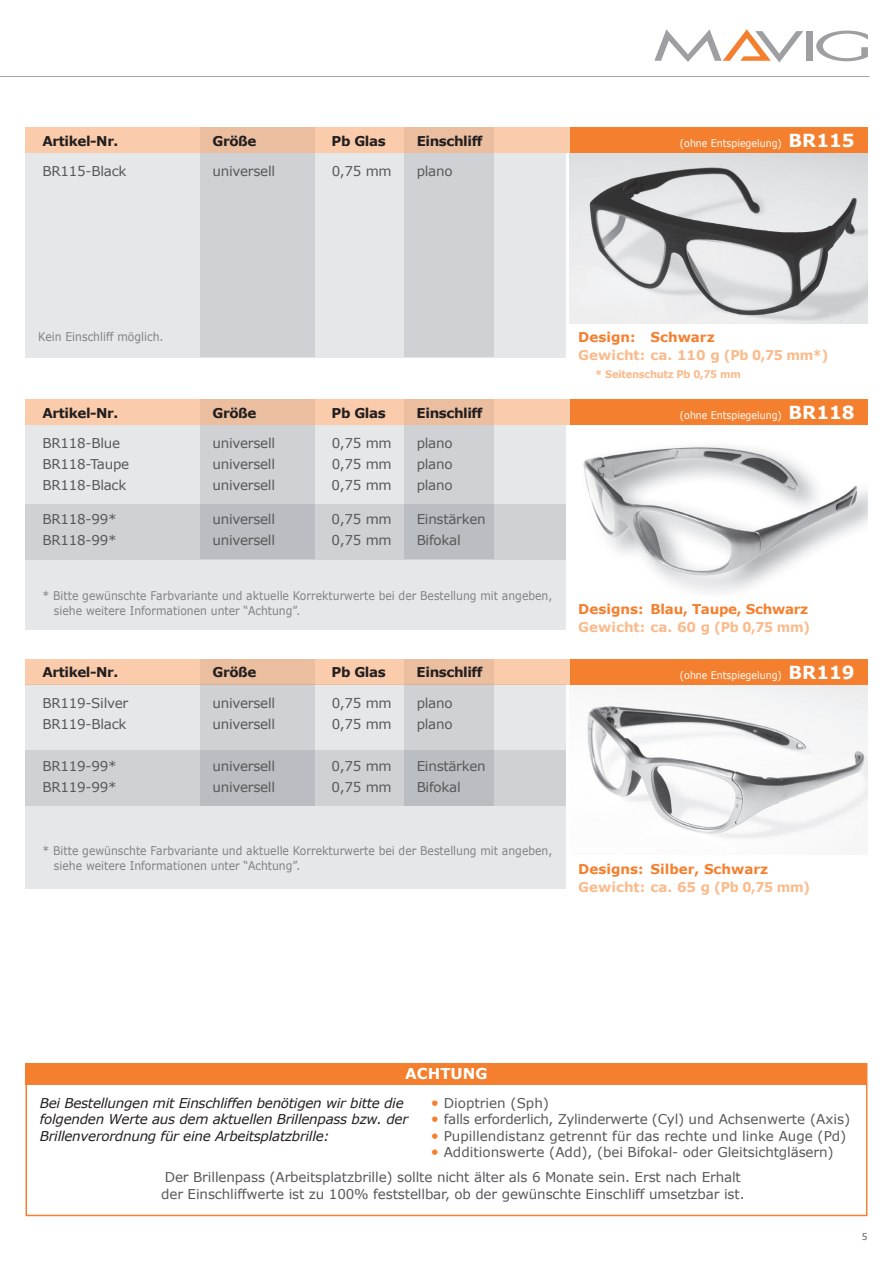
<style>
.page{position:relative;width:893px;height:1263px;background:#fff}
.page>*{position:absolute;margin:0;border:0;box-sizing:border-box;transform-origin:0 0}
.t1{font:700 15px "Verdana";color:#fff}
.t2{font:13.5px/25px "Verdana";letter-spacing:-.02em;color:#57585a}
.t3{font:italic 13.5px "Verdana";letter-spacing:-.02em;color:#231f20}
.t4{font:700 13.5px "Verdana";letter-spacing:-.03em;color:#231f20}
.t5{font:700 13.5px "Verdana";color:#fabb8c}
.t6{font:13.5px "Verdana";color:#57585a}
.t7{font:700 13.5px "Verdana";color:#f4802f}
.t8{font:700 13.5px "Verdana";letter-spacing:-.02em;color:#f4802f}
.t9{font:12px/15px "Verdana";color:#808285;scale:.9 1}
.t10{font:10.5px "Verdana";color:#fff;scale:.9 1}
.t11{font:700 10.5px "Verdana";letter-spacing:-.03em;color:#fabb8c;scale:.95 1}
.t12{font:9px "Verdana";color:#57585a}
.s1{font-weight:700;font-size:18px}
.s2{font-size:15px;color:#f4802f}
</style>
<div class="page">
<hr style="left:0;top:76px;width:870px;height:1px;background:#a1a3a6">
<div style="left:806px;top:31px;width:7px;height:30px;background:#9d9fa2"></div>
<svg style="left:816px;top:31px;width:52px;height:30px"></svg>
<svg style="left:654px;top:29px;width:149px;height:34px"></svg>
<img style="left:570px;top:153px;width:297px;height:170px">
<div style="left:26px;top:153px;width:540px;height:204px;background:#e6e7e9"></div>
<div style="left:570px;top:128px;width:297px;height:25px;background:#f4802f"></div>
<div style="left:200px;top:128px;width:115px;height:229px;background:#cfd1d4"></div>
<div style="left:404px;top:128px;width:89px;height:229px;background:#cfd1d4"></div>
<div style="left:26px;top:128px;width:544px;height:25px;background:linear-gradient(to right,#f7c9a9,#f2c4a5)"></div>
<img style="left:583px;top:446px;width:284px;height:147px">
<div style="left:26px;top:425px;width:540px;height:204px;background:#e6e7e9"></div>
<div style="left:570px;top:400px;width:297px;height:25px;background:#f4802f"></div>
<div style="left:200px;top:400px;width:115px;height:159px;background:#cfd1d4"></div>
<div style="left:404px;top:400px;width:89px;height:159px;background:#cfd1d4"></div>
<div style="left:26px;top:400px;width:544px;height:25px;background:linear-gradient(to right,#f7c9a9,#f2c4a5)"></div>
<div style="left:26px;top:504px;width:540px;height:55px;background:linear-gradient(to bottom,#c7c9cd,#c7c9cd)"></div>
<img style="left:573px;top:685px;width:294px;height:169px">
<div style="left:26px;top:685px;width:540px;height:204px;background:#e6e7e9"></div>
<div style="left:570px;top:659px;width:297px;height:26px;background:#f4802f"></div>
<div style="left:200px;top:659px;width:115px;height:147px;background:#cfd1d4"></div>
<div style="left:404px;top:659px;width:89px;height:147px;background:#cfd1d4"></div>
<div style="left:26px;top:659px;width:544px;height:26px;background:linear-gradient(to right,#f7c9a9,#f2c4a5)"></div>
<div style="left:26px;top:750px;width:540px;height:56px;background:linear-gradient(to bottom,#c7c9cd,#c7c9cd)"></div>
<div style="left:26px;top:1063px;width:841px;height:153px;border:2px solid #f4802f"></div>
<div style="left:26px;top:1063px;width:841px;height:21px;background:#f4802f"></div>
<p class="t4" style="left:42px;top:131px;width:78px">Artikel-Nr.</p>
<p class="t4" style="left:213px;top:131px;width:45px">Größe</p>
<p class="t4" style="left:332px;top:131px;width:56px">Pb Glas</p>
<p class="t4" style="left:417px;top:131px;width:67px">Einschliff</p>
<p class="t2" style="left:43px;top:159px;width:85px">BR115-Black</p>
<p class="t2" style="left:213px;top:159px;width:64px">universell</p>
<p class="t2" style="left:332px;top:159px;width:62px">0,75 mm</p>
<p class="t2" style="left:417px;top:159px;width:37px">plano</p>
<p class="t10" style="left:680px;top:136px;width:196px">(ohne Entspiegelung) <span class="s1">BR115</span></p>
<p class="t9" style="left:38px;top:329px;width:141px">Kein Einschliff möglich.</p>
<p class="t4" style="left:42px;top:403px;width:78px">Artikel-Nr.</p>
<p class="t4" style="left:213px;top:403px;width:45px">Größe</p>
<p class="t4" style="left:332px;top:403px;width:56px">Pb Glas</p>
<p class="t4" style="left:417px;top:403px;width:67px">Einschliff</p>
<p class="t2" style="left:43px;top:431px;width:79px">BR118-Blue</p>
<p class="t2" style="left:213px;top:431px;width:64px">universell</p>
<p class="t2" style="left:332px;top:431px;width:62px">0,75 mm</p>
<p class="t2" style="left:417px;top:431px;width:37px">plano</p>
<p class="t2" style="left:43px;top:452px;width:88px">BR118-Taupe</p>
<p class="t2" style="left:213px;top:452px;width:64px">universell</p>
<p class="t2" style="left:332px;top:452px;width:62px">0,75 mm</p>
<p class="t2" style="left:417px;top:452px;width:37px">plano</p>
<p class="t2" style="left:42px;top:473px;width:85px">BR118-Black</p>
<p class="t2" style="left:213px;top:473px;width:64px">universell</p>
<p class="t2" style="left:332px;top:473px;width:62px">0,75 mm</p>
<p class="t2" style="left:417px;top:473px;width:37px">plano</p>
<p class="t2" style="left:42px;top:506px;width:76px">BR118-99*</p>
<p class="t2" style="left:213px;top:506px;width:64px">universell</p>
<p class="t2" style="left:332px;top:506px;width:62px">0,75 mm</p>
<p class="t2" style="left:417px;top:506px;width:71px">Einstärken</p>
<p class="t2" style="left:42px;top:527px;width:76px">BR118-99*</p>
<p class="t2" style="left:213px;top:527px;width:64px">universell</p>
<p class="t2" style="left:332px;top:527px;width:62px">0,75 mm</p>
<p class="t2" style="left:417px;top:527px;width:46px">Bifokal</p>
<p class="t9" style="left:54px;top:588px;width:555px;text-indent:-11px">* Bitte gewünschte Farbvariante und aktuelle Korrekturwerte bei der Bestellung mit angeben, siehe weitere Informationen unter “Achtung”.</p>
<p class="t4" style="left:42px;top:663px;width:78px">Artikel-Nr.</p>
<p class="t4" style="left:213px;top:663px;width:45px">Größe</p>
<p class="t4" style="left:332px;top:663px;width:56px">Pb Glas</p>
<p class="t4" style="left:417px;top:663px;width:67px">Einschliff</p>
<p class="t2" style="left:43px;top:690px;width:87px">BR119-Silver</p>
<p class="t2" style="left:213px;top:690px;width:64px">universell</p>
<p class="t2" style="left:332px;top:690px;width:62px">0,75 mm</p>
<p class="t2" style="left:417px;top:690px;width:37px">plano</p>
<p class="t2" style="left:43px;top:711px;width:85px">BR119-Black</p>
<p class="t2" style="left:213px;top:711px;width:64px">universell</p>
<p class="t2" style="left:332px;top:711px;width:62px">0,75 mm</p>
<p class="t2" style="left:417px;top:711px;width:37px">plano</p>
<p class="t2" style="left:42px;top:753px;width:76px">BR119-99*</p>
<p class="t2" style="left:213px;top:753px;width:64px">universell</p>
<p class="t2" style="left:332px;top:753px;width:62px">0,75 mm</p>
<p class="t2" style="left:417px;top:753px;width:71px">Einstärken</p>
<p class="t2" style="left:42px;top:774px;width:76px">BR119-99*</p>
<p class="t2" style="left:213px;top:774px;width:64px">universell</p>
<p class="t2" style="left:332px;top:774px;width:62px">0,75 mm</p>
<p class="t2" style="left:417px;top:774px;width:46px">Bifokal</p>
<p class="t9" style="left:54px;top:843px;width:555px;text-indent:-11px">* Bitte gewünschte Farbvariante und aktuelle Korrekturwerte bei der Bestellung mit angeben, siehe weitere Informationen unter “Achtung”.</p>
<p class="t7" style="left:578px;top:328px;width:138px">Design: Schwarz</p>
<p class="t5" style="left:578px;top:346px;width:252px">Gewicht: ca. 110 g (Pb 0,75 mm*)</p>
<p class="t11" style="left:595px;top:367px;width:155px">* Seitenschutz Pb 0,75 mm</p>
<p class="t10" style="left:680px;top:408px;width:196px">(ohne Entspiegelung) <span class="s1">BR118</span></p>
<p class="t8" style="left:578px;top:600px;width:232px">Designs: Blau, Taupe, Schwarz</p>
<p class="t5" style="left:578px;top:618px;width:233px">Gewicht: ca. 60 g (Pb 0,75 mm)</p>
<p class="t10" style="left:680px;top:668px;width:196px">(ohne Entspiegelung) <span class="s1">BR119</span></p>
<p class="t7" style="left:578px;top:859px;width:191px">Designs: Silber, Schwarz</p>
<p class="t5" style="left:578px;top:877px;width:233px">Gewicht: ca. 65 g (Pb 0,75 mm)</p>
<p class="t1" style="left:405px;top:1063px;width:84px">ACHTUNG</p>
<p class="t3" style="left:40px;top:1094px;width:365px">Bei Bestellungen mit Einschliffen benötigen wir bitte die</p>
<p class="t6" style="left:431px;top:1094px;width:120px"><span class="s2">•</span> Dioptrien (Sph)</p>
<p class="t3" style="left:40px;top:1110px;width:370px">folgenden Werte aus dem aktuellen Brillenpass bzw. der</p>
<p class="t2" style="left:431px;top:1107px;width:421px"><span class="s2">•</span> falls erforderlich, Zylinderwerte (Cyl) und Achsenwerte (Axis)</p>
<p class="t3" style="left:40px;top:1127px;width:291px">Brillenverordnung für eine Arbeitsplatzbrille:</p>
<p class="t6" style="left:431px;top:1127px;width:417px"><span class="s2">•</span> Pupillendistanz getrennt für das rechte und linke Auge (Pd)</p>
<p class="t2" style="left:165px;top:1140px;width:670px;text-indent:266px"><span class="s2">•</span> Additionswerte (Add), (bei Bifokal- oder Gleitsichtgläsern)<br>Der Brillenpass (Arbeitsplatzbrille) sollte nicht älter als 6 Monate sein. Erst nach Erhalt</p>
<p class="t2" style="left:161px;top:1181px;width:585px">der Einschliffwerte ist zu 100% feststellbar, ob der gewünschte Einschliff umsetzbar ist.</p>
<p class="t12" style="left:862px;top:1230px;width:7px">5</p>
</div>
